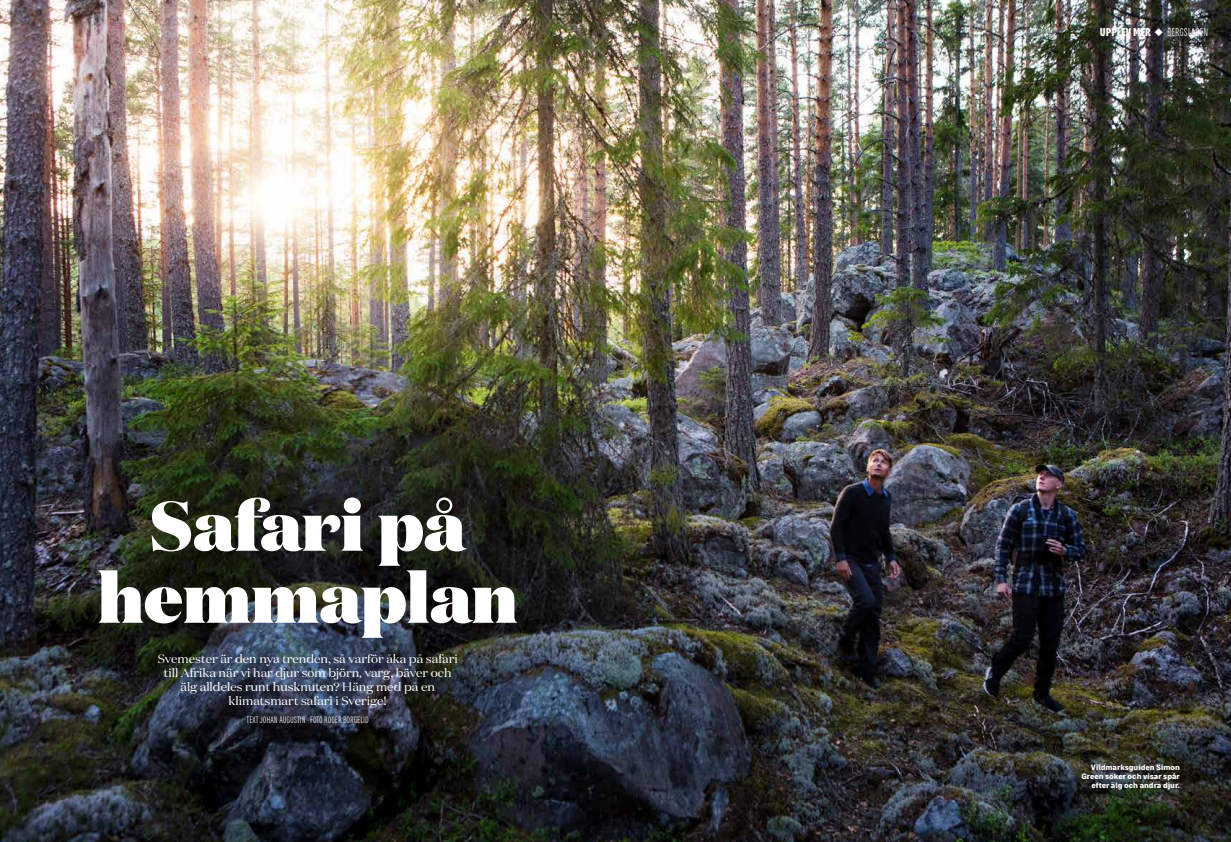
<style>
.page{position:relative;width:1231px;height:842px;background:#fff}
.page>*{position:absolute;margin:0;border:0;box-sizing:border-box;transform-origin:0 0}
.t1{font:900 70px/72px "Domaine Display";color:#fff;text-align:center}
.t2{font:12px/14px "Domaine Display";color:#fff;text-align:center;scale:1.06 1}
.t3{font:300 11px "Bruta Pro Compressed";color:#fff}
.t4{font:300 9px "Bruta Pro Compressed";color:#fff}
.t5{font:700 7.5px/9px "Bruta Pro Condensed";color:#fff;text-align:right;scale:1.06 1}
.s1{font-weight:700}
</style>
<div class="page">
<img style="left:0;top:0;width:1230px;height:842px">
<h1 class="t1" style="left:98px;top:489px;width:421px">Safari på hemmaplan</h1>
<p class="t2" style="left:158px;top:651px;width:284px">Svemester är den nya trenden, så varför åka på safari till Afrika när vi har djur som björn, varg, bäver och älg alldeles runt husknuten? Häng med på en klimatsmart safari i Sverige!</p>
<p class="t4" style="left:246px;top:713px;width:124px">TEXT JOHAN AUGUSTIN FOTO ROGER BORGELID</p>
<p class="t3" style="left:1099px;top:24px;width:110px"><span class="s1">UPPLEV MER</span> ◆ BERGSLAGEN</p>
<p class="t5" style="left:1081px;top:762px;width:94px">Vildmarksguiden Simon<br>Green söker och visar spår efter älg och andra djur.</p>
</div>
